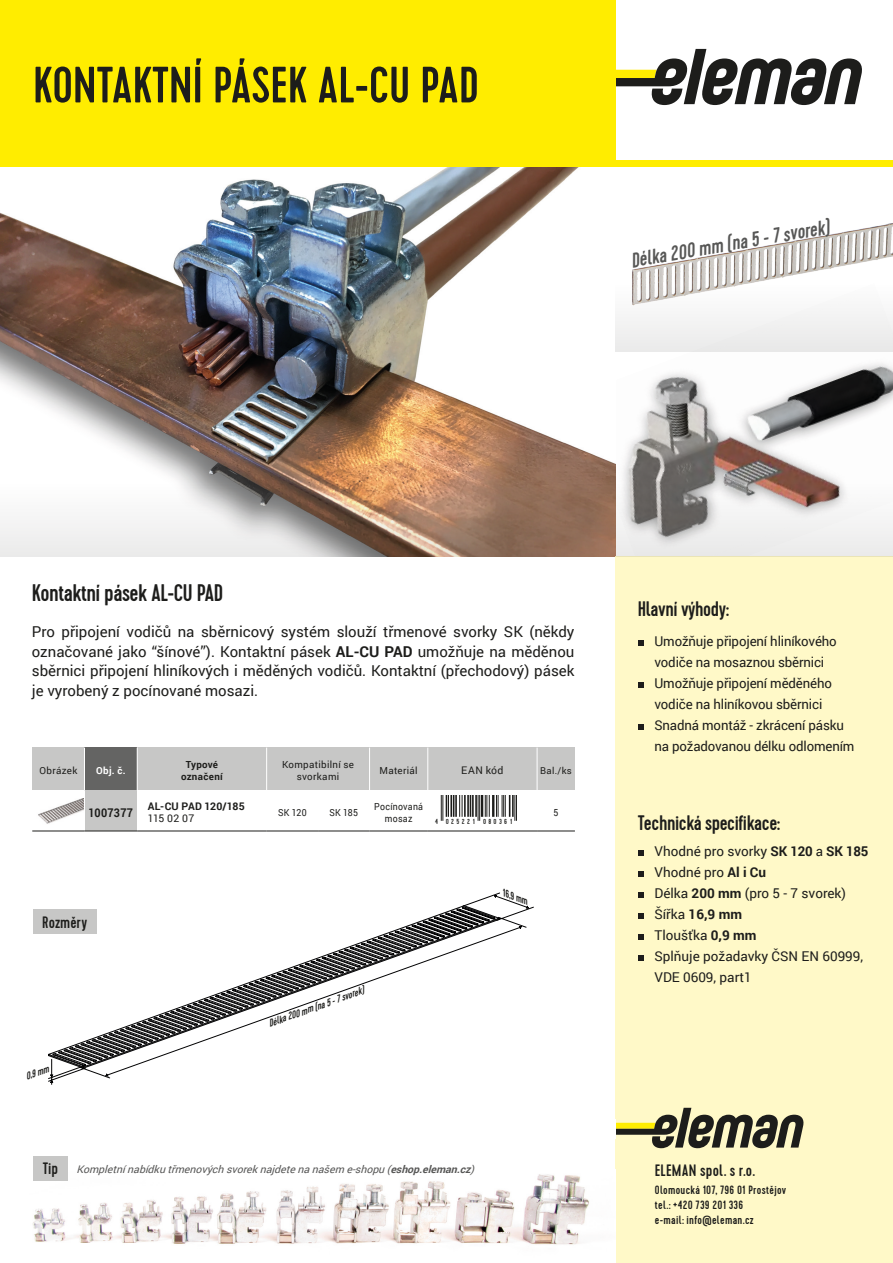
<style>
.page{position:relative;width:893px;height:1263px;background:#fff}
.page>*{position:absolute;margin:0;border:0;box-sizing:border-box;transform-origin:0 0}
.t1{font:500 51px "Cervo";color:#1d1d1b}
.t2{font:500 24px "Cervo";letter-spacing:-.02em;color:#1d1d1b}
.t3{font:500 21px "Cervo";letter-spacing:-.02em;color:#1d1d1b}
.Styl_odstavce1{font:italic 500 21px "Cervo";color:#575756}
.popis_vzduch{font:500 16.5px "Cervo";letter-spacing:.01em;color:#1d1d1b}
.t4{font:15px/19.5px "Roboto";color:#1d1d1b;text-align:justify}
.Styl_odstavce1-2{font:13.5px "Roboto";letter-spacing:-.01em;color:#1d1d1b}
.Styl_odstavce1-3{font:700 13.5px "Roboto";color:#1d1d1b}
.popis_vzduch-2{font:500 12px "Cervo";letter-spacing:.025em;color:#1d1d1b}
.t5{font:700 12px "Roboto";letter-spacing:.025em;color:#1d1d1b;scale:.9 1}
.Styl_odstavce1-4{font:italic 10.5px "Roboto";color:#575756}
.Styl_odstavce1-5{font:italic 500 10.5px "Cervo";color:#1d1d1b}
.t6{font:700 10.5px "Roboto";letter-spacing:.015em;color:#1d1d1b}
.t7{font:10.5px "Roboto";letter-spacing:.03em;color:#1d1d1b}
.t8{font:9.75px/12px "Roboto";letter-spacing:.03em;color:#1d1d1b;text-align:center}
.t9{font:9.75px/12px "Roboto";letter-spacing:.03em;color:#1d1d1b;text-align:center;scale:.9 1}
.t10{font:700 9.75px "Roboto";letter-spacing:.035em;color:#1d1d1b}
.t11{font:700 9.75px "Roboto";color:#fff}
.t12{font:9.45px "Roboto";color:#1d1d1b}
.t13{font:500 7.35px "Cervo";letter-spacing:.32em;color:#1d1d1b}
.s1{font-weight:700}
.s2{font-weight:400}
</style>
<div class="page">
<img style="left:641px;top:363px;width:252px;height:63px">
<img style="left:0;top:167px;width:579px;height:259px">
<img style="left:615px;top:223px;width:278px;height:129px">
<div style="left:32px;top:747px;width:52px;height:43px;background:#c7c7c6"></div>
<div style="left:84px;top:747px;width:53px;height:43px;background:#646463"></div>
<div style="left:137px;top:747px;width:130px;height:43px;background:#c7c7c6"></div>
<div style="left:267px;top:747px;width:103px;height:43px;background:#c7c7c6"></div>
<div style="left:370px;top:747px;width:58px;height:43px;background:#c7c7c6"></div>
<div style="left:428px;top:747px;width:109px;height:43px;background:#c7c7c6"></div>
<div style="left:537px;top:747px;width:38px;height:43px;background:#c7c7c6"></div>
<div style="left:84px;top:790px;width:53px;height:41px;background:#c7c7c6"></div>
<hr style="left:84px;top:790px;width:1px;height:41px;background:#fff">
<hr style="left:84px;top:747px;width:1px;height:43px;background:#fff">
<hr style="left:137px;top:747px;width:1px;height:43px;background:#fff">
<hr style="left:266px;top:747px;width:1px;height:43px;background:#fff">
<hr style="left:369px;top:747px;width:1px;height:43px;background:#fff">
<hr style="left:427px;top:747px;width:1px;height:43px;background:#fff">
<hr style="left:537px;top:747px;width:1px;height:43px;background:#fff">
<hr style="left:32px;top:831px;width:52px;height:1px;background:#1d1d1b">
<hr style="left:84px;top:831px;width:53px;height:1px;background:#1d1d1b">
<hr style="left:137px;top:831px;width:130px;height:1px;background:#1d1d1b">
<hr style="left:267px;top:831px;width:51px;height:1px;background:#1d1d1b">
<hr style="left:318px;top:831px;width:52px;height:1px;background:#1d1d1b">
<hr style="left:370px;top:831px;width:58px;height:1px;background:#1d1d1b">
<hr style="left:428px;top:831px;width:109px;height:1px;background:#1d1d1b">
<hr style="left:537px;top:831px;width:38px;height:1px;background:#1d1d1b">
<svg style="left:615px;top:49px;width:247px;height:56px"></svg>
<div style="left:615px;top:557px;width:278px;height:706px;background:#fff9c8"></div>
<div style="left:0;top:0;width:615px;height:167px;background:#ffed00"></div>
<svg style="left:616px;top:1108px;width:188px;height:40px"></svg>
<div style="left:547px;top:1119px;width:69px;height:20px;background:#fff"></div>
<div style="left:0;top:160px;width:893px;height:7px;background:#ffed00"></div>
<img style="left:0;top:426px;width:893px;height:131px">
<svg style="left:638px;top:640px;width:5px;height:5px"></svg>
<svg style="left:638px;top:682px;width:5px;height:5px"></svg>
<svg style="left:638px;top:724px;width:5px;height:5px"></svg>
<svg style="left:638px;top:850px;width:5px;height:5px"></svg>
<svg style="left:638px;top:871px;width:5px;height:5px"></svg>
<svg style="left:638px;top:892px;width:5px;height:5px"></svg>
<svg style="left:638px;top:913px;width:5px;height:5px"></svg>
<svg style="left:638px;top:934px;width:5px;height:5px"></svg>
<svg style="left:638px;top:955px;width:5px;height:5px"></svg>
<svg style="left:137px;top:795px;width:438px;height:36px"></svg>
<div style="left:33px;top:909px;width:63px;height:25px;background:#c7c7c6"></div>
<svg style="left:615px;top:233px;width:278px;height:118px"></svg>
<img style="left:33px;top:1174px;width:556px;height:71px">
<div style="left:33px;top:1156px;width:35px;height:24px;background:#c7c7c6"></div>
<svg style="left:48px;top:892px;width:486px;height:193px"></svg>
<svg style="left:50px;top:1075px;width:3px;height:8px"></svg>
<svg style="left:105px;top:1073px;width:4px;height:3px"></svg>
<img style="left:38px;top:798px;width:45px;height:26px">
<p class="t1" style="left:33px;top:55px;width:447px">KONTAKTNÍ PÁSEK AL-CU PAD</p>
<p class="Styl_odstavce1" style="left:629px;top:249px;width:202px;rotate:-10deg">Délka 200 mm (na 5 - 7 svorek)</p>
<p class="t2" style="left:32px;top:578px;width:193px">Kontaktní pásek AL-CU PAD</p>
<p class="t4" style="left:32px;top:621px;width:544px">Pro připojení vodičů na sběrnicový systém slouží třmenové svorky SK (někdy označované jako “šínové”). Kontaktní pásek <span class="s1">AL-CU PAD</span> umožňuje na měděnou sběrnici připojení hliníkových i měděných vodičů. Kontaktní (přechodový) pásek je vyrobený z pocínované mosazi.</p>
<p class="Styl_odstavce1-2" style="left:654px;top:632px;width:184px">Umožňuje připojení hliníkového</p>
<p class="t3" style="left:638px;top:597px;width:93px">Hlavní výhody:</p>
<p class="Styl_odstavce1-2" style="left:654px;top:653px;width:171px">vodiče na mosaznou sběrnici</p>
<p class="Styl_odstavce1-2" style="left:654px;top:674px;width:179px">Umožňuje připojení měděného</p>
<p class="Styl_odstavce1-2" style="left:654px;top:695px;width:169px">vodiče na hliníkovou sběrnici</p>
<p class="Styl_odstavce1-2" style="left:654px;top:716px;width:191px">Snadná montáž - zkrácení pásku</p>
<p class="Styl_odstavce1-2" style="left:654px;top:737px;width:201px">na požadovanou délku odlomením</p>
<p class="t8" style="left:39px;top:764px;width:39px">Obrázek</p>
<p class="t11" style="left:96px;top:764px;width:31px">Obj. č.</p>
<p class="t5" style="left:89px;top:804px;width:51px">1007377</p>
<p class="popis_vzduch" style="left:42px;top:912px;width:46px">Rozměry</p>
<p class="t10" style="left:186px;top:758px;width:34px">Typové</p>
<p class="t10" style="left:181px;top:770px;width:43px">označení</p>
<p class="t8" style="left:282px;top:758px;width:74px">Kompatibilní se svorkami</p>
<p class="t8" style="left:380px;top:764px;width:40px">Materiál</p>
<p class="t7" style="left:461px;top:763px;width:44px">EAN kód</p>
<p class="t12" style="left:540px;top:764px;width:33px">Bal./ks</p>
<p class="t6" style="left:148px;top:799px;width:98px">AL-CU PAD 120/185</p>
<p class="t7" style="left:148px;top:811px;width:48px">115 02 07</p>
<p class="t9" style="left:278px;top:806px;width:33px">SK 120</p>
<p class="t9" style="left:330px;top:806px;width:33px">SK 185</p>
<p class="t9" style="left:374px;top:800px;width:56px">Pocínovaná mosaz</p>
<p class="t9" style="left:553px;top:806px;width:7px">5</p>
<p class="t13" style="left:435px;top:817px;width:78px">4 025221 080361</p>
<p class="t3" style="left:638px;top:810px;width:144px">Technická specifikace:</p>
<p class="Styl_odstavce1-5" style="left:267px;top:1018px;width:102px;rotate:-20deg">Délka 200 mm (na 5 - 7 svorek)</p>
<p class="Styl_odstavce1-5" style="left:506px;top:887px;width:28px;rotate:19deg">16,9 mm</p>
<p class="Styl_odstavce1-2" style="left:654px;top:842px;width:216px">Vhodné pro svorky <span class="s1">SK 120</span> a <span class="s1">SK 185</span></p>
<p class="Styl_odstavce1-2" style="left:654px;top:863px;width:113px">Vhodné pro <span class="s1">Al i Cu</span></p>
<p class="Styl_odstavce1-2" style="left:654px;top:884px;width:193px">Délka <span class="s1">200 mm</span> (pro 5 - 7 svorek)</p>
<p class="Styl_odstavce1-3" style="left:654px;top:905px;width:89px"><span class="s2">Šířka</span> 16,9 mm</p>
<p class="Styl_odstavce1-2" style="left:654px;top:926px;width:104px">Tloušťka <span class="s1">0,9 mm</span></p>
<p class="Styl_odstavce1-2" style="left:654px;top:947px;width:210px">Splňuje požadavky ČSN EN 60999,</p>
<p class="Styl_odstavce1-2" style="left:654px;top:968px;width:99px">VDE 0609, part1</p>
<p class="Styl_odstavce1-5" style="left:24px;top:1070px;width:26px;rotate:-20deg">0,9 mm</p>
<p class="popis_vzduch" style="left:43px;top:1158px;width:17px">Tip</p>
<p class="Styl_odstavce1-4" style="left:77px;top:1161px;width:403px">Kompletnínabídkutřmenovýchsvoreknajdetenanašem e-shopu(<span class="s1">eshop.eleman.cz</span>)</p>
<p class="popis_vzduch" style="left:655px;top:1161px;width:102px">ELEMAN spol. s r.o.</p>
<p class="popis_vzduch-2" style="left:655px;top:1183px;width:133px">Olomoucká 107, 796 01 Prostějov</p>
<p class="popis_vzduch-2" style="left:655px;top:1198px;width:90px">tel.: +420 739 201 336</p>
<p class="popis_vzduch-2" style="left:655px;top:1213px;width:100px">e-mail: info@eleman.cz</p>
</div>
